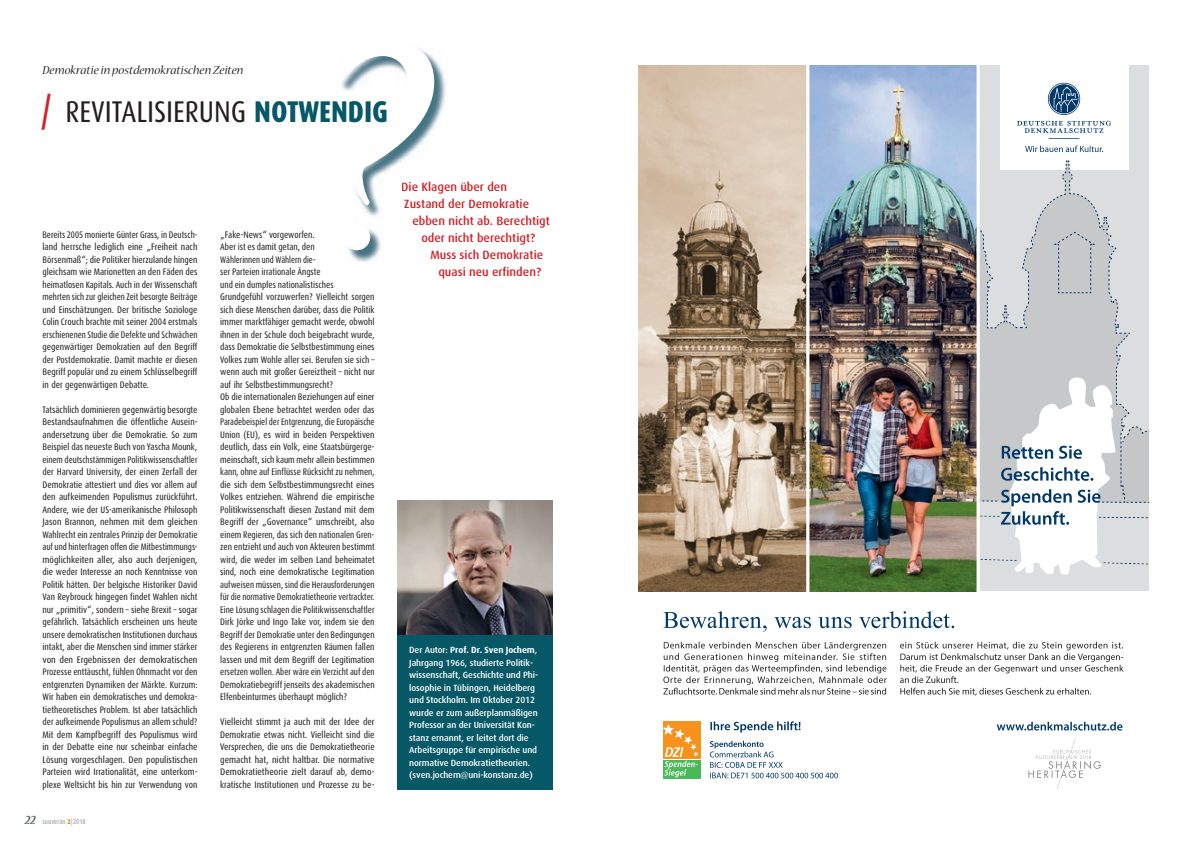
<style>
.page{position:relative;width:1191px;height:842px;background:#fff}
.page>*{position:absolute;margin:0;border:0;box-sizing:border-box;transform-origin:0 0}
.t1{font:30px "Dax Condensed";color:#231f20}
.t2{font:italic 13px "Nueva Std";color:#231f20}
.t3{font:500 12px "Dax";color:#d1232a}
.t4{font:9.5px/12.5px "Dax Condensed";color:#231f20;text-align:justify}
.t5{font:9.5px/12.5px "Dax Condensed";color:#231f20;text-align:justify;scale:.95 1}
.t6{font:500 9px/12.5px "Dax";letter-spacing:-.01em;color:#fff}
.t7{font:7px "Dax Condensed";color:#939598}
.s1{font-family:"Dax";font-weight:500;font-style:italic;font-size:36px;color:#d1232a}
.s2{font-weight:800;color:#075867}
.s3{font-family:"Nueva Std";font-style:italic;font-size:14px;color:#5f6a70}
.s4{font-weight:900;color:#f58420}
.s5{font-weight:700}
</style>
<div class="page">
<div style="left:978px;top:65px;width:170px;height:526px;background:#dcdddf"></div>
<img style="left:638px;top:65px;width:338px;height:526px">
<svg style="left:954px;top:642px;width:169px;height:54px"></svg>
<svg style="left:663px;top:611px;width:291px;height:167px"></svg>
<svg style="left:710px;top:721px;width:90px;height:47px"></svg>
<div style="left:663px;top:722px;width:37px;height:37px;background:#f7931d"></div>
<div style="left:663px;top:760px;width:37px;height:18px;background:#49b857"></div>
<svg style="left:663px;top:724px;width:35px;height:53px"></svg>
<svg style="left:996px;top:722px;width:126px;height:8px"></svg>
<svg style="left:1028px;top:739px;width:72px;height:50px"></svg>
<div style="left:999px;top:65px;width:129px;height:105px;background:#fff"></div>
<svg style="left:1017px;top:83px;width:94px;height:69px"></svg>
<svg style="left:979px;top:161px;width:169px;height:414px"></svg>
<hr style="left:806px;top:65px;width:3px;height:529px;background:#fff">
<hr style="left:976px;top:65px;width:3px;height:529px;background:#fff">
<img style="left:398px;top:500px;width:155px;height:135px">
<div style="left:398px;top:635px;width:155px;height:154px;background:#075867"></div>
<img style="left:349px;top:59px;width:97px;height:203px">
<img style="left:434px;top:182px;width:12px;height:12px">
<img style="left:434px;top:199px;width:12px;height:9px">
<img style="left:434px;top:216px;width:12px;height:12px">
<img style="left:434px;top:233px;width:12px;height:12px">
<img style="left:431px;top:250px;width:15px;height:9px">
<svg style="left:342px;top:49px;width:92px;height:201px"></svg>
<h2 class="t2" style="left:43px;top:64px;width:202px">Demokratiein postdemokratischen Zeiten</h2>
<h1 class="t1" style="left:43px;top:95px;width:347px"><span class="s1">|</span> REVITALISIERUNG <span class="s2">NOTWENDIG</span></h1>
<p class="t5" style="left:43px;top:228px;width:165px">Bereits 2005 monierte Günter Grass, in Deutsch&shy;land herrsche lediglich eine „Freiheit nach Börsenmaß“; die Politiker hierzulande hingen gleichsam wie Marionetten an den Fäden des heimatlosen Kapitals. Auch in der Wissenschaft mehrten sich zur gleichen Zeit besorgte Beiträge und Einschätzungen. Der britische Soziologe Colin Crouch brachte mit seiner 2004 erstmals erschienenen Studie die Defekte und Schwächen gegenwärtiger Demokratien auf den Begriff der Postdemokratie. Damit machte er diesen Begriff populär und zu einem Schlüsselbegriff in der gegenwärtigen Debatte.</p>
<p class="t4" style="left:43px;top:403px;width:157px">Tatsächlich dominieren gegenwärtig besorgte Bestandsaufnahmen die öffentliche Ausein&shy;andersetzung über die Demokratie. So zum Beispiel das neueste Buch von Yascha Mounk, einem deutschstämmigen Politikwissenschaftler der Harvard University, der einen Zerfall der Demokratie attestiert und dies vor allem auf den aufkeimenden Populismus zurückführt.<br>Andere, wie der US-amerikanische Philosoph Jason Brannon, nehmen mit dem gleichen Wahlrecht ein zentrales Prinzip der Demokratie auf und hinterfragen offen die Mitbestimmungs&shy;möglichkeiten aller, also auch derjenigen, die weder Interesse an noch Kenntnisse von Politik hätten. Der belgische Historiker David Van Reybrouck hingegen findet Wahlen nicht nur „primitiv“, sondern – siehe Brexit – sogar gefährlich. Tatsächlich erscheinen uns heute unsere demokratischen Institutionen durchaus intakt, aber die Menschen sind immer stärker von den Ergebnissen der demokratischen Prozesse enttäuscht, fühlen Ohnmacht vor den entgrenzten Dynamiken der Märkte. Kurzum:<br>Wir haben ein demokratisches und demokra&shy;tietheoretisches Problem. Ist aber tatsächlich der aufkeimende Populismus an allem schuld?<br>Mit dem Kampfbegriff des Populismus wird in der Debatte eine nur scheinbar einfache Lösung vorgeschlagen. Den populistischen Parteien wird Irrationalität, eine unterkom&shy;plexe Weltsicht bis hin zur Verwendung von</p>
<p class="t7" style="left:25px;top:817px;width:62px"><span class="s3">22</span> souverän <span class="s4">2</span>|2018</p>
<p class="t4" style="left:220px;top:228px;width:156px;text-align:left">„Fake-News“ vorgeworfen.<br>Aber ist es damit getan, den<br>Wählerinnen und Wählern die-<br>ser Parteien irrationale Ängste<br>und ein dumpfes nationalistisches Grundgefühl vorzuwerfen? Vielleicht sorgen sich diese Menschen darüber, dass die Politik immer marktfähiger gemacht werde, obwohl ihnen in der Schule doch beigebracht wurde, dass Demokratie die Selbstbestimmung eines Volkes zum Wohle aller sei. Berufen sie sich – wenn auch mit großer Gereiztheit – nicht nur auf ihr Selbstbestimmungsrecht?<br>Ob die internationalen Beziehungen auf einer globalen Ebene betrachtet werden oder das Paradebeispiel der Entgrenzung, die Europäische Union (EU), es wird in beiden Perspektiven deutlich, dass ein Volk, eine Staatsbürgerge&shy;meinschaft, sich kaum mehr allein bestimmen kann, ohne auf Einflüsse Rücksicht zu nehmen, die sich dem Selbstbestimmungsrecht eines Volkes entziehen. Während die empirische Politikwissenschaft diesen Zustand mit dem Begriff der „Governance“ umschreibt, also einem Regieren, das sich den nationalen Gren&shy;zen entzieht und auch von Akteuren bestimmt wird, die weder im selben Land beheimatet sind, noch eine demokratische Legitimation aufweisen müssen, sind die Herausforderungen für die normative Demokratietheorie vertrackter.<br>Eine Lösung schlagen die Politikwissenschaftler Dirk Jörke und Ingo Take vor, indem sie den Begriff der Demokratie unter den Bedingungen des Regierens in entgrenzten Räumen fallen lassen und mit dem Begriff der Legitimation ersetzen wollen. Aber wäre ein Verzicht auf den Demokratiebegriff jenseits des akademischen Elfenbeinturmes überhaupt möglich?</p>
<p class="t4" style="left:220px;top:716px;width:156px">Vielleicht stimmt ja auch mit der Idee der Demokratie etwas nicht. Vielleicht sind die Versprechen, die uns die Demokratietheorie gemacht hat, nicht haltbar. Die normative Demokratietheorie zielt darauf ab, demo&shy;kratische Institutionen und Prozesse zu be-</p>
<p class="t3" style="left:401px;top:180px;width:107px">Die Klagen über den</p>
<p class="t3" style="left:404px;top:197px;width:126px">Zustand der Demokratie</p>
<p class="t3" style="left:412px;top:214px;width:139px">ebben nicht ab. Berechtigt</p>
<p class="t3" style="left:421px;top:231px;width:115px">oder nicht berechtigt?</p>
<p class="t3" style="left:430px;top:248px;width:114px">Muss sich Demokratie</p>
<p class="t3" style="left:438px;top:265px;width:104px">quasi neu erfinden?</p>
<p class="t6" style="left:409px;top:644px;width:130px">Der Autor: <span class="s5">Prof. Dr. Sven Jochem</span>, Jahrgang 1966, studierte Politik&shy;wissenschaft, Geschichte und Phi&shy;losophie in Tübingen, Heidelberg und Stockholm. Im Oktober 2012 wurde er zum außerplanmäßigen Professor an der Universität Kon&shy;stanz ernannt, er leitet dort die Arbeitsgruppe für empirische und normative Demokratietheorien. (sven.jochem@uni-konstanz.de)</p>
</div>
